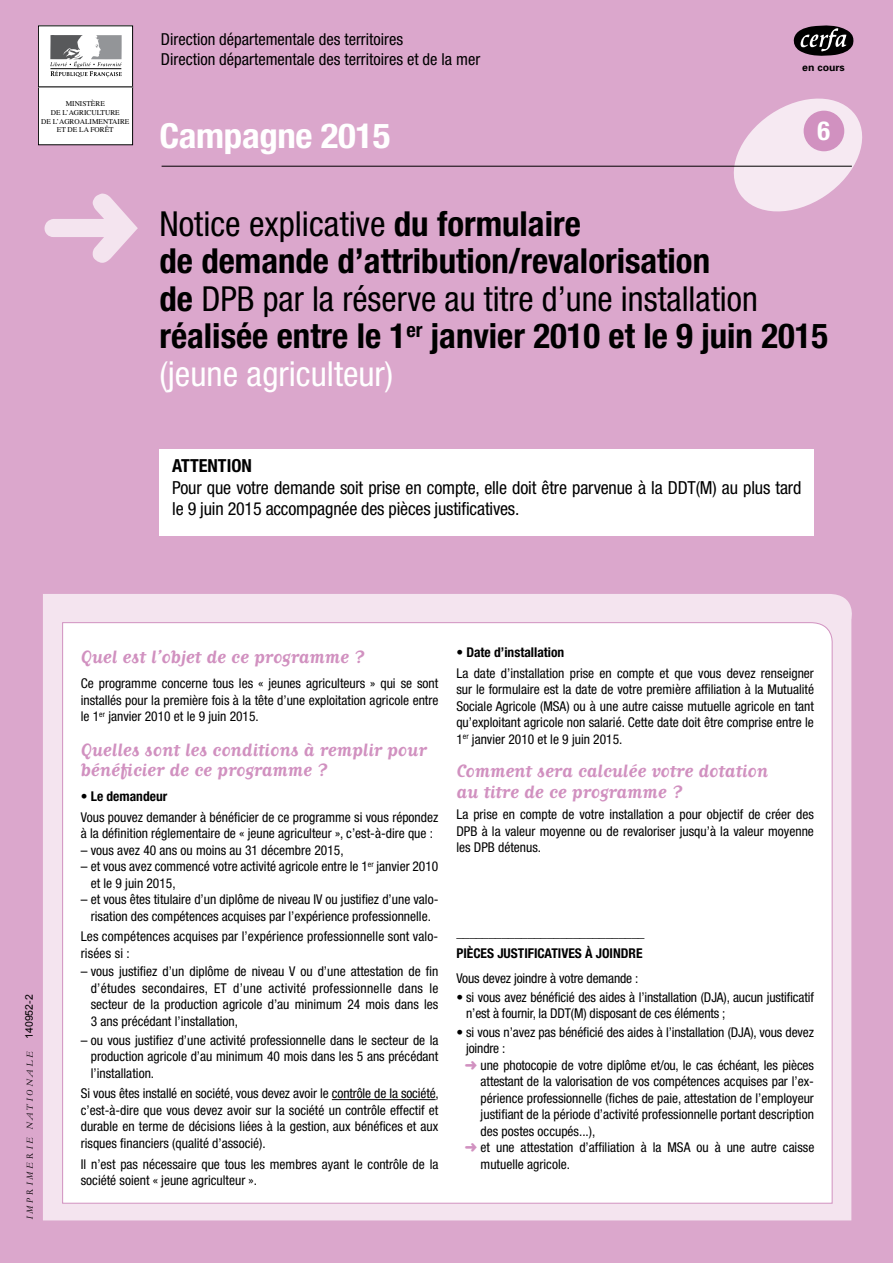
<style>
.page{position:relative;width:893px;height:1263px;background:#dba7cc}
.page>*{position:absolute;margin:0;border:0;box-sizing:border-box;transform-origin:0 0}
.t1{font:108px "MS Gothic";color:#f4e4ef}
.t2{font:700 condensed 34.5px/37.5px "Helvetica Neue";color:#000}
.t3{font:700 condensed 34.5px "Helvetica Neue";letter-spacing:-.01em;color:#fff;scale:1.07 1}
.t4{font:700 condensed 26.25px "Helvetica Neue";color:#fff}
.t5{font:700 21px/19.5px "Matrix Script";color:#d191c0}
.t6{font:condensed 18px/21.6px "Helvetica Neue";letter-spacing:-.01em;color:#000}
.t7{font:700 condensed 18px "Helvetica Neue";color:#000}
.t8{font:condensed 16.5px/19.5px "Helvetica Neue";color:#000}
.t9{font:condensed 13.5px/16.5px "Helvetica Neue";color:#000;text-align:justify}
.t10{font:700 condensed 13.5px/20.7px "Helvetica Neue";color:#000}
.t11{font:700 10.5px "Univers";color:#000}
.t12{font:9px "Ligne Graphique";color:#000}
.t13{font:7.35px/8.7px "Times";color:#000;text-align:center}
.s1{font-weight:400}
.s2{font-weight:400;color:#fff}
.s3{font-family:"Arial";font-size:10.5px}
.s4{color:#d191c0}
</style>
<div class="page">
<div style="left:43px;top:594px;width:809px;height:626px;background:#f4e4ef"></div>
<div style="left:62px;top:622px;width:772px;height:582px;background:#fff"></div>
<hr style="left:332px;top:1099px;width:104px;height:1px;background:#000">
<svg style="left:794px;top:26px;width:59px;height:30px;background:#4b4249"></svg>
<div style="left:159px;top:450px;width:655px;height:86px;background:#fff"></div>
<div style="left:38px;top:26px;width:95px;height:61px;background:#fff"></div>
<div style="left:38px;top:26px;width:95px;height:61px;border:1px solid #000"></div>
<div style="left:38px;top:87px;width:95px;height:58px;background:#fff"></div>
<div style="left:38px;top:87px;width:95px;height:58px;border:1px solid #000"></div>
<svg style="left:50px;top:35px;width:72px;height:42px"></svg>
<hr style="left:39px;top:86px;width:94px;height:1px;background:#000">
<svg style="left:725px;top:98px;width:138px;height:114px"></svg>
<div style="left:804px;top:111px;width:40px;height:40px;background:#d191c0;border-radius:50%"></div>
<hr style="left:162px;top:166px;width:690px;height:1px;background:#000">
<p class="t13" style="left:41px;top:99px;width:90px">MINISTÈRE<br>DE L’AGRICULTURE<br>DE L’AGROALIMENTAIRE<br>ET DE LA FORÊT</p>
<h1 class="t1" style="left:36px;top:174px;width:109px">➜</h1>
<p class="t8" style="left:161px;top:30px;width:321px">Direction départementale des territoires<br>Direction départementale des territoires et de la mer</p>
<h2 class="t3" style="left:159px;top:115px;width:217px">Campagne 2015</h2>
<p class="t11" style="left:802px;top:61px;width:44px">en cours</p>
<h3 class="t4" style="left:817px;top:115px;width:14px">6</h3>
<h2 class="t2" style="left:159px;top:204px;width:670px"><span class="s1">Notice explicative</span> du formulaire<br>de demande d’attribution/revalorisation<br>de <span class="s1">DPB par la réserve au titre d’une installation </span>réalisée entre le 1<sup>er</sup> janvier 2010 et le 9 juin 2015 <span class="s2">(jeune agriculteur)</span></h2>
<h3 class="t7" style="left:172px;top:455px;width:19px">Attention</h3>
<h3 class="t6" style="left:172px;top:476px;width:631px">Pour que votre demande soit prise en compte, elle doit être parvenue à la DDT(M) au plus tard le 9 juin 2015 accompagnée des pièces justificatives.</h3>
<p class="t12" style="left:25px;top:1220px;width:227px;rotate:-90deg">IMPRIMERIE NATIONALE <span class="s3">140952-2</span></p>
<h3 class="t5" style="left:81px;top:647px;width:285px">Quel est l’objet de ce programme ?</h3>
<p class="t9" style="left:81px;top:675px;width:359px">Ce programme concerne tous les « jeunes agriculteurs » qui se sont installés pour la première fois à la tête d’une exploitation agricole entre le 1<sup>er</sup> janvier 2010 et le 9 juin 2015.</p>
<h3 class="t5" style="left:81px;top:740px;width:347px">Quelles sont les conditions à remplir pour bénéficier de ce programme ?</h3>
<p class="t10" style="left:81px;top:785px;width:88px">• Le demandeur</p>
<p class="t9" style="left:81px;top:808px;width:359px">Vous pouvez demander à bénéficier de ce programme si vous répondez à la définition réglementaire de « jeune agriculteur », c’est-à-dire que :</p>
<p class="t9" style="left:81px;top:841px;width:264px">– vous avez 40 ans ou moins au 31 décembre 2015,</p>
<p class="t9" style="left:91px;top:858px;width:349px;text-indent:-10px">– et vous avez commencé votre activité agricole entre le 1<sup>er</sup> janvier 2010 et le 9 juin 2015,</p>
<p class="t9" style="left:81px;top:891px;width:359px;text-align:center">– et vous êtes titulaire d’un diplôme de niveau IV ou justifiez d’une valo&shy;risation des compétences acquises par l’expérience professionnelle.</p>
<p class="t9" style="left:81px;top:928px;width:359px">Les compétences acquises par l’expérience professionnelle sont valo&shy;risées si :</p>
<p class="t9" style="left:91px;top:963px;width:349px;text-indent:-10px">– vous justifiez d’un diplôme de niveau V ou d’une attestation de fin d’études secondaires, ET d’une activité professionnelle dans le secteur de la production agricole d’au minimum 24 mois dans les 3 ans précédant l’installation,</p>
<p class="t9" style="left:91px;top:1031px;width:349px;text-indent:-10px">– ou vous justifiez d’une activité professionnelle dans le secteur de la production agricole d’au minimum 40 mois dans les 5 ans précédant l’installation.</p>
<p class="t9" style="left:81px;top:1085px;width:360px">Si vous êtes installé en société, vous devez avoir le contrôle de la société, c’est-à-dire que vous devez avoir sur la société un contrôle effectif et durable en terme de décisions liées à la gestion, aux bénéfices et aux risques financiers (qualité d’associé).</p>
<p class="t9" style="left:81px;top:1155px;width:359px">Il n’est pas nécessaire que tous les membres ayant le contrôle de la société soient « jeune agriculteur ».</p>
<p class="t10" style="left:456px;top:641px;width:109px">• Date d’installation</p>
<p class="t9" style="left:456px;top:664px;width:359px">La date d’installation prise en compte et que vous devez renseigner sur le formulaire est la date de votre première affiliation à la Mutualité Sociale Agricole (MSA) ou à une autre caisse mutuelle agricole en tant qu’exploitant agricole non salarié. Cette date doit être comprise entre le 1<sup>er</sup> janvier 2010 et le 9 juin 2015.</p>
<h3 class="t5" style="left:456px;top:760px;width:313px;line-height:21px">Comment sera calculée votre dotation au titre de ce programme ?</h3>
<p class="t9" style="left:456px;top:806px;width:359px">La prise en compte de votre installation a pour objectif de créer des DPB à la valeur moyenne ou de revaloriser jusqu’à la valeur moyenne les DPB détenus.</p>
<p class="t10" style="left:456px;top:922px;width:190px">_____________________________<br>Pièces justificati</p>
<p class="t10" style="left:561px;top:943px;width:49px">ves à joind</p>
<p class="t10" style="left:629px;top:943px;width:15px">re</p>
<p class="t9" style="left:456px;top:970px;width:184px">Vous devez joindre à votre demande :</p>
<p class="t9" style="left:466px;top:988px;width:349px;text-indent:-10px">• si vous avez bénéficié des aides à l’installation (DJA), aucun justificatif n’est à fournir, la DDT(M) disposant de ces éléments ;</p>
<p class="t9" style="left:456px;top:1024px;width:359px">• si vous n’avez pas bénéficié des aides à l’installation (DJA), vous devez</p>
<p class="t9" style="left:466px;top:1040px;width:41px">joindre :</p>
<p class="t9" style="left:465px;top:1057px;width:351px"><span class="s4">➜</span> une photocopie de votre diplôme et/ou, le cas échéant, les pièces</p>
<p class="t9" style="left:481px;top:1073px;width:335px">attestant de la valorisation de vos compétences acquises par l’ex-</p>
<p class="t9" style="left:481px;top:1090px;width:335px">périence professionnelle (fiches de paie, attestation de l’employeur</p>
<p class="t9" style="left:481px;top:1106px;width:335px">justifiant de la période d’activité professionnelle portant description</p>
<p class="t9" style="left:481px;top:1122px;width:116px">des postes occupés...),</p>
<p class="t9" style="left:465px;top:1139px;width:351px"><span class="s4">➜</span> et une attestation d’affiliation à la MSA ou à une autre caisse</p>
<p class="t9" style="left:481px;top:1155px;width:91px">mutuelle agricole.</p>
</div>
